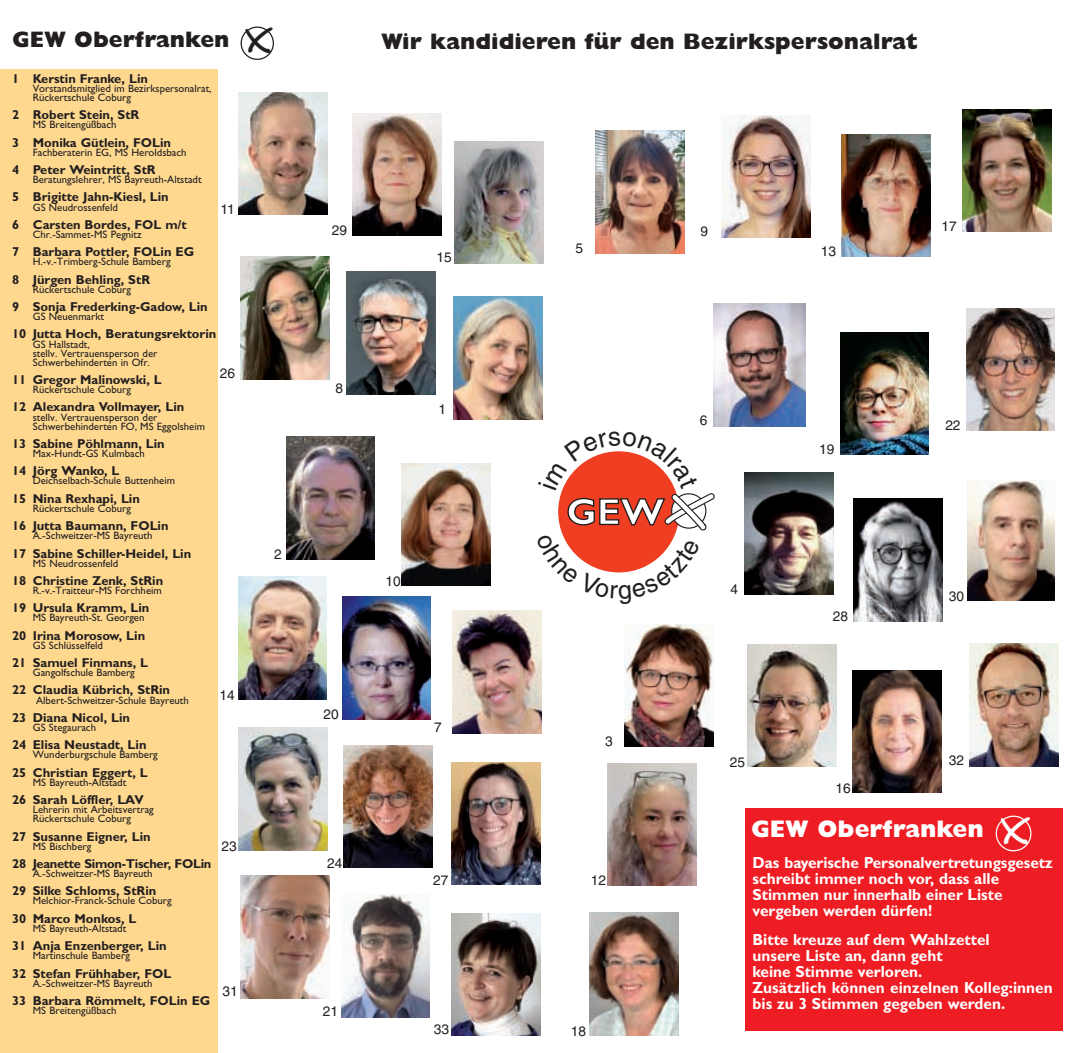
<style>
.page{position:relative;width:1081px;height:1053px;background:#fff}
.page>*{position:absolute;margin:0;border:0;box-sizing:border-box;transform-origin:0 0}
.t1{font:800 24.12px "Gill Sans";color:#fff}
.t2{font:800 22.5px "Gill Sans";color:#231f20}
.t3{font:700 16.12px/16.1px "Gill Sans";color:#fff;scale:.96 1}
.t4{font:13.75px "Helvetica";color:#231f20}
.t5{font:700 12.88px "Gill Sans";color:#231f20}
.t6{font:700 12.88px "Gill Sans";letter-spacing:-.02em;color:#231f20}
.t7{font:10.75px/9.1px "Gill Sans";color:#231f20}
</style>
<div class="page">
<img style="left:402px;top:463px;width:88px;height:122px">
<div style="left:0;top:69px;width:218px;height:983px;background:#fed88f"></div>
<img style="left:451px;top:913px;width:89px;height:122px">
<img style="left:624px;top:624px;width:89px;height:122px">
<img style="left:747px;top:644px;width:89px;height:122px">
<img style="left:454px;top:297px;width:89px;height:122px">
<img style="left:454px;top:141px;width:89px;height:123px">
<img style="left:608px;top:763px;width:88px;height:122px">
<img style="left:286px;top:437px;width:89px;height:122px">
<img style="left:853px;top:670px;width:88px;height:122px">
<img style="left:238px;top:92px;width:89px;height:122px">
<img style="left:966px;top:308px;width:89px;height:123px">
<img style="left:962px;top:109px;width:89px;height:123px">
<img style="left:353px;top:113px;width:88px;height:123px">
<img style="left:969px;top:643px;width:89px;height:123px">
<img style="left:241px;top:257px;width:88px;height:122px">
<img style="left:840px;top:332px;width:89px;height:123px">
<img style="left:854px;top:499px;width:88px;height:122px">
<img style="left:842px;top:134px;width:88px;height:122px">
<img style="left:347px;top:272px;width:89px;height:122px">
<img style="left:744px;top:472px;width:89px;height:122px">
<img style="left:595px;top:131px;width:89px;height:122px">
<img style="left:453px;top:611px;width:89px;height:122px">
<img style="left:721px;top:115px;width:89px;height:123px">
<img style="left:239px;top:727px;width:88px;height:123px">
<img style="left:341px;top:894px;width:89px;height:122px">
<img style="left:714px;top:304px;width:91px;height:122px">
<img style="left:590px;top:912px;width:88px;height:123px">
<img style="left:238px;top:576px;width:89px;height:123px">
<img style="left:342px;top:596px;width:89px;height:123px">
<img style="left:241px;top:875px;width:89px;height:122px">
<img style="left:343px;top:745px;width:89px;height:122px">
<img style="left:452px;top:762px;width:88px;height:122px">
<div style="left:745px;top:808px;width:317px;height:223px;background:#ee1d23"></div>
<img style="left:967px;top:480px;width:87px;height:121px">
<svg style="left:241px;top:26px;width:33px;height:34px"></svg>
<svg style="left:558px;top:451px;width:157px;height:122px"></svg>
<svg style="left:995px;top:815px;width:37px;height:36px"></svg>
<h2 class="t2" style="left:12px;top:31px;width:219px">GEW Oberfranken</h2>
<p class="t5" style="left:12px;top:73px;width:137px">1 Kerstin Franke, Lin</p>
<p class="t7" style="left:33px;top:85px;width:180px">Vorstandsmitglied im Bezirkspersonalrat,<br>Rückertschule Coburg</p>
<p class="t5" style="left:12px;top:110px;width:129px">2 Robert Stein, StR</p>
<p class="t7" style="left:33px;top:121px;width:85px">MS Breitengüßbach</p>
<p class="t5" style="left:12px;top:137px;width:160px">3 Monika Gütlein, FOLin</p>
<p class="t7" style="left:33px;top:148px;width:155px">Fachberaterin EG, MS Heroldsbach</p>
<p class="t5" style="left:12px;top:165px;width:145px">4 Peter Weintritt, StR</p>
<p class="t7" style="left:33px;top:176px;width:170px">Beratungslehrer, MS Bayreuth-Altstadt</p>
<p class="t5" style="left:12px;top:192px;width:158px">5 Brigitte Jahn-Kiesl, Lin</p>
<p class="t7" style="left:33px;top:203px;width:87px">GS Neudrossenfeld</p>
<p class="t5" style="left:12px;top:219px;width:176px">6 Carsten Bordes, FOL m/t</p>
<p class="t7" style="left:33px;top:231px;width:110px">Chr.-Sammet-MS Pegnitz</p>
<p class="t5" style="left:12px;top:247px;width:183px">7 Barbara Pottler, FOLin EG</p>
<p class="t7" style="left:33px;top:258px;width:139px">H.-v.-Trimberg-Schule Bamberg</p>
<p class="t5" style="left:12px;top:274px;width:139px">8 Jürgen Behling, StR</p>
<p class="t7" style="left:33px;top:285px;width:100px">Rückertschule Coburg</p>
<p class="t5" style="left:12px;top:302px;width:197px">9 Sonja Frederking-Gadow, Lin</p>
<p class="t7" style="left:33px;top:313px;width:73px">GS Neuenmarkt</p>
<p class="t5" style="left:12px;top:329px;width:206px">10 Jutta Hoch, Beratungsrektorin</p>
<p class="t7" style="left:33px;top:340px;width:126px">GS Hallstadt,<br>stellv. Vertrauensperson der<br>Schwerbehinderten in Ofr.</p>
<p class="t5" style="left:12px;top:375px;width:151px">11 Gregor Malinowski, L</p>
<p class="t7" style="left:33px;top:386px;width:100px">Rückertschule Coburg</p>
<p class="t5" style="left:12px;top:402px;width:174px">12 Alexandra Vollmayer, Lin</p>
<p class="t7" style="left:33px;top:413px;width:174px">stellv. Vertrauensperson der<br>Schwerbehinderten FO, MS Eggolsheim</p>
<p class="t5" style="left:12px;top:438px;width:154px">13 Sabine Pöhlmann, Lin</p>
<p class="t7" style="left:33px;top:450px;width:114px">Max-Hundt-GS Kulmbach</p>
<p class="t5" style="left:12px;top:466px;width:109px">14 Jörg Wanko, L</p>
<p class="t7" style="left:33px;top:477px;width:144px">Deichselbach-Schule Buttenheim</p>
<p class="t5" style="left:12px;top:493px;width:129px">15 Nina Rexhapi, Lin</p>
<p class="t7" style="left:33px;top:504px;width:100px">Rückertschule Coburg</p>
<p class="t5" style="left:12px;top:521px;width:158px">16 Jutta Baumann, FOLin</p>
<p class="t7" style="left:33px;top:532px;width:121px">A.-Schweitzer-MS Bayreuth</p>
<p class="t5" style="left:12px;top:548px;width:181px">17 Sabine Schiller-Heidel, Lin</p>
<p class="t7" style="left:33px;top:559px;width:87px">MS Neudrossenfeld</p>
<p class="t5" style="left:12px;top:575px;width:153px">18 Christine Zenk, StRin</p>
<p class="t7" style="left:33px;top:586px;width:131px">R.-v.-Traitteur-MS Forchheim</p>
<p class="t5" style="left:12px;top:603px;width:139px">19 Ursula Kramm, Lin</p>
<p class="t7" style="left:33px;top:614px;width:113px">MS Bayreuth-St. Georgen</p>
<p class="t5" style="left:12px;top:630px;width:135px">20 Irina Morosow, Lin</p>
<p class="t7" style="left:33px;top:641px;width:72px">GS Schlüsselfeld</p>
<p class="t5" style="left:12px;top:657px;width:137px">21 Samuel Finmans, L</p>
<p class="t7" style="left:33px;top:669px;width:104px">Gangolfschule Bamberg</p>
<p class="t5" style="left:12px;top:685px;width:159px">22 Claudia Kübrich, StRin</p>
<p class="t7" style="left:36px;top:696px;width:154px">Albert-Schweitzer-Schule Bayreuth</p>
<p class="t5" style="left:12px;top:712px;width:119px">23 Diana Nicol, Lin</p>
<p class="t7" style="left:33px;top:723px;width:65px">GS Stegaurach</p>
<p class="t5" style="left:12px;top:740px;width:136px">24 Elisa Neustadt, Lin</p>
<p class="t7" style="left:33px;top:751px;width:127px">Wunderburgschule Bamberg</p>
<p class="t5" style="left:12px;top:767px;width:137px">25 Christian Eggert, L</p>
<p class="t7" style="left:33px;top:778px;width:95px">MS Bayreuth-Altstadt</p>
<p class="t5" style="left:12px;top:794px;width:133px">26 Sarah Löffler, LAV</p>
<p class="t7" style="left:33px;top:805px;width:123px">Lehrerin mit Arbeitsvertrag<br>Rückertschule Coburg</p>
<p class="t5" style="left:12px;top:831px;width:140px">27 Susanne Eigner, Lin</p>
<p class="t7" style="left:33px;top:842px;width:60px">MS Bischberg</p>
<p class="t6" style="left:12px;top:858px;width:201px">28 Jeanette Simon-Tischer, FOLin</p>
<p class="t7" style="left:33px;top:869px;width:121px">A.-Schweitzer-MS Bayreuth</p>
<p class="t5" style="left:12px;top:886px;width:146px">29 Silke Schloms, StRin</p>
<p class="t7" style="left:33px;top:897px;width:140px">Melchior-Franck-Schule Coburg</p>
<p class="t5" style="left:12px;top:913px;width:126px">30 Marco Monkos, L</p>
<p class="t7" style="left:33px;top:924px;width:95px">MS Bayreuth-Altstadt</p>
<p class="t5" style="left:12px;top:940px;width:156px">31 Anja Enzenberger, Lin</p>
<p class="t7" style="left:33px;top:951px;width:99px">Martinschule Bamberg</p>
<p class="t5" style="left:12px;top:968px;width:161px">32 Stefan Frühhaber, FOL</p>
<p class="t7" style="left:33px;top:979px;width:121px">A.-Schweitzer-MS Bayreuth</p>
<p class="t5" style="left:12px;top:995px;width:200px">33 Barbara Römmelt, FOLin EG</p>
<p class="t7" style="left:33px;top:1006px;width:85px">MS Breitengüßbach</p>
<p class="t4" style="left:220px;top:204px;width:16px">11</p>
<p class="t4" style="left:220px;top:368px;width:17px">26</p>
<p class="t4" style="left:219px;top:690px;width:17px">14</p>
<p class="t4" style="left:221px;top:840px;width:17px">23</p>
<p class="t4" style="left:223px;top:986px;width:17px">31</p>
<p class="t4" style="left:274px;top:549px;width:9px">2</p>
<h2 class="t2" style="left:381px;top:33px;width:538px">Wir kandidieren für den Bezirkspersonalrat</h2>
<p class="t4" style="left:332px;top:225px;width:17px">29</p>
<p class="t4" style="left:335px;top:383px;width:9px">8</p>
<p class="t4" style="left:436px;top:252px;width:17px">15</p>
<p class="t4" style="left:438px;top:404px;width:9px">1</p>
<p class="t4" style="left:385px;top:576px;width:17px">10</p>
<p class="t4" style="left:324px;top:709px;width:17px">20</p>
<p class="t4" style="left:434px;top:722px;width:9px">7</p>
<p class="t4" style="left:327px;top:858px;width:17px">24</p>
<p class="t4" style="left:323px;top:1006px;width:17px">21</p>
<p class="t4" style="left:433px;top:874px;width:17px">27</p>
<p class="t4" style="left:434px;top:1023px;width:17px">33</p>
<p class="t4" style="left:575px;top:243px;width:9px">5</p>
<p class="t4" style="left:605px;top:736px;width:9px">3</p>
<p class="t4" style="left:591px;top:874px;width:17px">12</p>
<p class="t4" style="left:571px;top:1025px;width:17px">18</p>
<p class="t4" style="left:700px;top:226px;width:9px">9</p>
<p class="t4" style="left:821px;top:246px;width:17px">13</p>
<p class="t4" style="left:941px;top:221px;width:17px">17</p>
<p class="t4" style="left:699px;top:415px;width:9px">6</p>
<p class="t4" style="left:730px;top:584px;width:9px">4</p>
<p class="t4" style="left:819px;top:444px;width:17px">19</p>
<p class="t4" style="left:833px;top:610px;width:17px">28</p>
<p class="t4" style="left:945px;top:420px;width:17px">22</p>
<p class="t4" style="left:948px;top:591px;width:17px">30</p>
<p class="t4" style="left:730px;top:756px;width:17px">25</p>
<p class="t4" style="left:835px;top:782px;width:17px">16</p>
<p class="t4" style="left:949px;top:755px;width:17px">32</p>
<h1 class="t1" style="left:751px;top:820px;width:234px">GEW Oberfranken</h1>
<h3 class="t3" style="left:752px;top:856px;width:314px">Das bayerische Personalvertretungsgesetz schreibt immer noch vor, dass alle Stimmen nur innerhalb einer Liste vergeben werden dürfen!</h3>
<h3 class="t3" style="left:752px;top:932px;width:314px">Bitte kreuze auf dem Wahlzettel<br>unsere Liste an, dann geht<br>keine Stimme verloren.<br>Zusätzlich können einzelnen Kolleg:innen bis zu 3 Stimmen gegeben werden.</h3>
</div>
